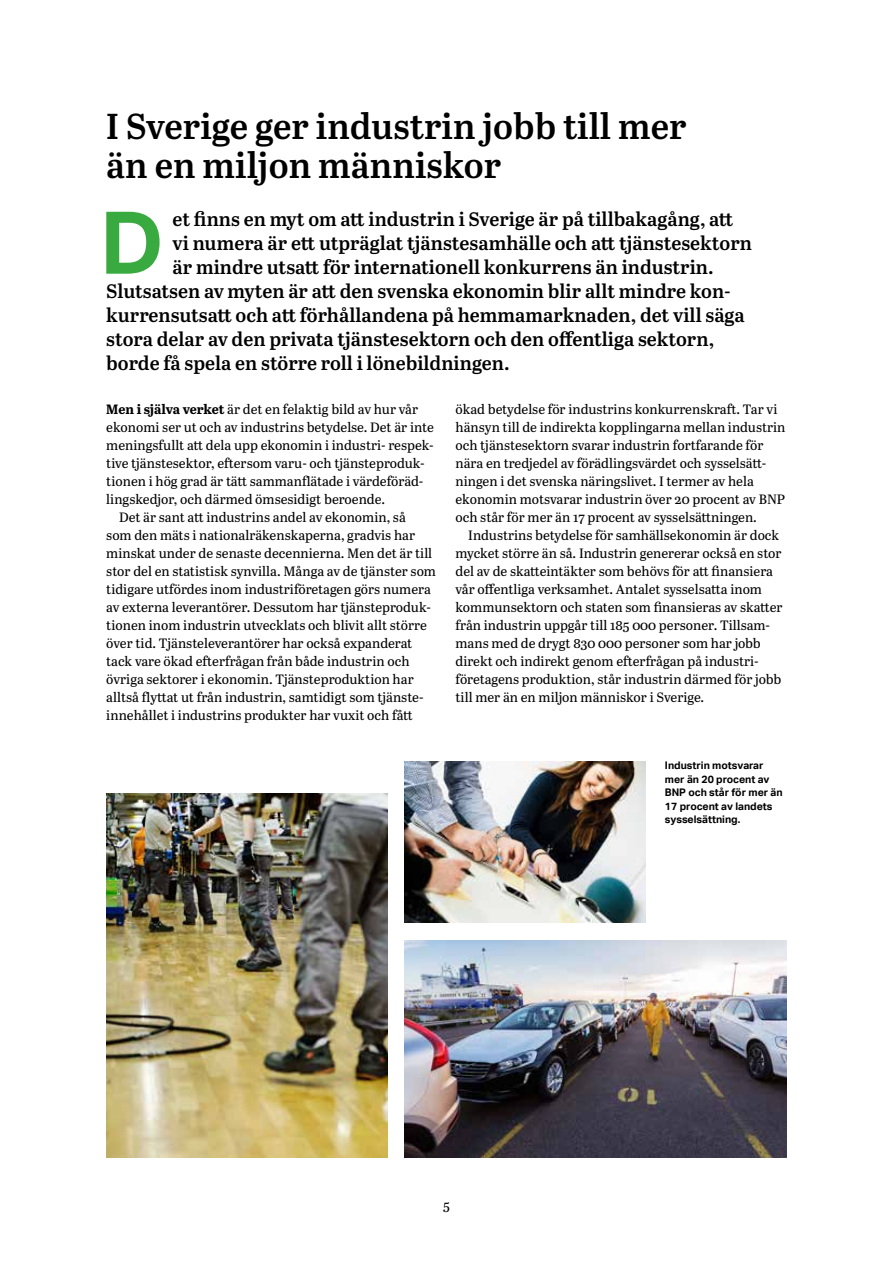
<style>
.page{position:relative;width:893px;height:1263px;background:#fff}
.page>*{position:absolute;margin:0;border:0;box-sizing:border-box;transform-origin:0 0}
.t1{font:700 86.7px "Aktiv Grotesk";color:#39aa3f}
.t2{font:600 36px/39px "Abril Text";color:#000}
.t3{font:600 19.5px "Abril Text";color:#000}
.t4{font:13.5px/18px "Abril Text";color:#000}
.t5{font:700 10.5px/13.5px "Aktiv Grotesk";color:#000}
.s1{font-weight:700}
</style>
<div class="page">
<img style="left:405px;top:940px;width:382px;height:217px">
<img style="left:106px;top:793px;width:281px;height:364px">
<img style="left:405px;top:762px;width:240px;height:161px">
<h2 class="t2" style="left:106px;top:105px;width:582px">I Sverige ger industrin jobb till mer än en miljon människor</h2>
<h1 class="t1" style="left:100px;top:193px;width:65px">D</h1>
<h3 class="t3" style="left:173px;top:204px;width:562px">et finns en myt om att industrin i Sverige är på tillbakagång, att</h3>
<h3 class="t3" style="left:173px;top:228px;width:581px">vi numera är ett utpräglat tjänstesamhälle och att tjänstesektorn</h3>
<h3 class="t3" style="left:173px;top:252px;width:543px">är mindre utsatt för internationell konkurrens än industrin.</h3>
<h3 class="t3" style="left:106px;top:276px;width:626px">Slutsatsen av myten är att den svenska ekonomin blir allt mindre kon-</h3>
<h3 class="t3" style="left:106px;top:301px;width:640px">kurrensutsatt och att förhållandena på hemmamarknaden, det vill säga</h3>
<h3 class="t3" style="left:106px;top:325px;width:609px">stora delar av den privata tjänstesektorn och den offentliga sektorn,</h3>
<h3 class="t3" style="left:106px;top:349px;width:405px">borde få spela en större roll i lönebildningen.</h3>
<p class="t4" style="left:106px;top:400px;width:313px"><span class="s1">Men i själva verket</span> är det en felaktig bild av hur vår</p>
<p class="t4" style="left:106px;top:418px;width:329px">ekonomi ser ut och av industrins betydelse. Det är inte</p>
<p class="t4" style="left:106px;top:436px;width:329px">meningsfullt att dela upp ekonomin i industri- respek-</p>
<p class="t4" style="left:106px;top:454px;width:320px">tive tjänstesektor, eftersom varu- och tjänsteproduk-</p>
<p class="t4" style="left:106px;top:472px;width:319px">tionen i hög grad är tätt sammanflätade i värdeföräd-</p>
<p class="t4" style="left:106px;top:490px;width:280px">lingskedjor, och därmed ömsesidigt beroende.</p>
<p class="t4" style="left:119px;top:508px;width:288px">Det är sant att industrins andel av ekonomin, så</p>
<p class="t4" style="left:106px;top:526px;width:310px">som den mäts i nationalräkenskaperna, gradvis har</p>
<p class="t4" style="left:106px;top:544px;width:327px">minskat under de senaste decennierna. Men det är till</p>
<p class="t4" style="left:106px;top:562px;width:331px">stor del en statistisk synvilla. Många av de tjänster som</p>
<p class="t4" style="left:106px;top:580px;width:326px">tidigare utfördes inom industriföretagen görs numera</p>
<p class="t4" style="left:106px;top:598px;width:326px">av externa leverantörer. Dessutom har tjänsteproduk-</p>
<p class="t4" style="left:106px;top:616px;width:322px">tionen inom industrin utvecklats och blivit allt större</p>
<p class="t4" style="left:106px;top:634px;width:308px">över tid. Tjänsteleverantörer har också expanderat</p>
<p class="t4" style="left:106px;top:652px;width:305px">tack vare ökad efterfrågan från både industrin och</p>
<p class="t4" style="left:106px;top:670px;width:309px">övriga sektorer i ekonomin. Tjänsteproduktion har</p>
<p class="t4" style="left:106px;top:688px;width:319px">alltså flyttat ut från industrin, samtidigt som tjänste-</p>
<p class="t4" style="left:106px;top:706px;width:308px">innehållet i industrins produkter har vuxit och fått</p>
<p class="t4" style="left:455px;top:400px;width:332px">ökad betydelse för industrins konkurrenskraft. Tar vi hänsyn till de indirekta kopplingarna mellan industrin och tjänstesektorn svarar industrin fortfarande för nära en tredjedel av förädlingsvärdet och sysselsätt&shy;ningen i det svenska näringslivet. I termer av hela ekonomin motsvarar industrin över 20 procent av BNP och står för mer än 17 procent av sysselsättningen.</p>
<p class="t4" style="left:455px;top:526px;width:329px;text-indent:13px">Industrins betydelse för samhällsekonomin är dock mycket större än så. Industrin genererar också en stor del av de skatteintäkter som behövs för att finansiera vår offentliga verksamhet. Antalet sysselsatta inom kommunsektorn och staten som finansieras av skatter från industrin uppgår till 185 000 personer. Tillsam&shy;mans med de drygt 830 000 personer som har jobb direkt och indirekt genom efterfrågan på industri&shy;företagens produktion, står industrin därmed för jobb till mer än en miljon människor i Sverige.</p>
<p class="t5" style="left:665px;top:759px;width:119px">Industrin motsvarar mer än 20 procent av<br>BNP och står för mer än<br>17 procent av landets sysselsättning.</p>
<p class="t4" style="left:443px;top:1195px;width:8px">5</p>
</div>
